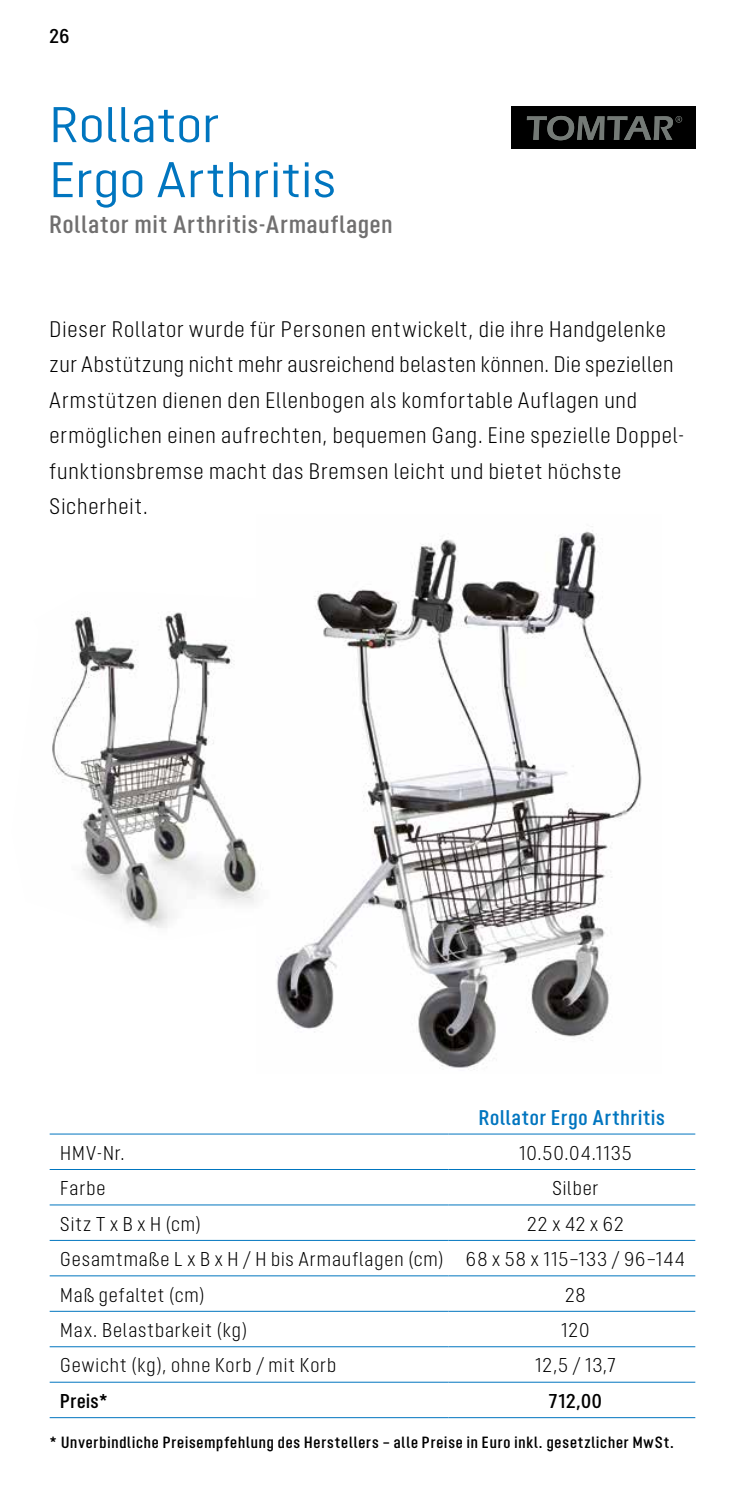
<style>
.page{position:relative;width:745px;height:1489px;background:#fff}
.page>*{position:absolute;margin:0;border:0;box-sizing:border-box;transform-origin:0 0}
.t1{font:50px/55px "Opinion Pro";letter-spacing:.01em;color:#0075bf}
.t2{font:600 25px "Opinion Pro Condensed";letter-spacing:.04em;color:#706f6f}
.t3{font:300 22.5px/35.5px "Opinion Pro Condensed";letter-spacing:.04em;color:#000}
.t4{font:600 21.25px "Opinion Pro Condensed";letter-spacing:.04em;color:#0075bf}
.t5{font:300 20px/35.5px "Opinion Pro Condensed";letter-spacing:.045em;color:#000}
.t6{font:600 20px "Opinion Pro Condensed";letter-spacing:.03em;color:#000}
.t7{font:600 16.25px "Opinion Pro Condensed";letter-spacing:.055em;color:#000}
</style>
<div class="page">
<img style="left:276px;top:526px;width:366px;height:544px">
<img style="left:52px;top:592px;width:264px;height:347px">
<hr style="left:50px;top:1133px;width:398px;height:1px;background:#0075bf">
<hr style="left:448px;top:1133px;width:246px;height:1px;background:#0075bf">
<hr style="left:50px;top:1168px;width:398px;height:1px;background:#0075bf">
<hr style="left:448px;top:1168px;width:246px;height:1px;background:#0075bf">
<hr style="left:50px;top:1204px;width:398px;height:1px;background:#0075bf">
<hr style="left:448px;top:1204px;width:246px;height:1px;background:#0075bf">
<hr style="left:50px;top:1239px;width:398px;height:1px;background:#0075bf">
<hr style="left:448px;top:1239px;width:246px;height:1px;background:#0075bf">
<hr style="left:50px;top:1275px;width:398px;height:1px;background:#0075bf">
<hr style="left:448px;top:1275px;width:246px;height:1px;background:#0075bf">
<hr style="left:50px;top:1310px;width:398px;height:1px;background:#0075bf">
<hr style="left:448px;top:1310px;width:246px;height:1px;background:#0075bf">
<hr style="left:50px;top:1346px;width:398px;height:1px;background:#0075bf">
<hr style="left:448px;top:1346px;width:246px;height:1px;background:#0075bf">
<hr style="left:50px;top:1381px;width:398px;height:1px;background:#0075bf">
<hr style="left:448px;top:1381px;width:246px;height:1px;background:#0075bf">
<hr style="left:50px;top:1416px;width:398px;height:1px;background:#0075bf">
<hr style="left:448px;top:1416px;width:246px;height:1px;background:#0075bf">
<div style="left:510px;top:106px;width:184px;height:43px;background:#000"></div>
<svg style="left:526px;top:116px;width:155px;height:24px"></svg>
<p class="t6" style="left:50px;top:25px;width:21px">26</p>
<h1 class="t1" style="left:50px;top:97px;width:288px">Rollator<br>Ergo Arthritis</h1>
<p class="t2" style="left:50px;top:209px;width:344px">Rollator mit Arthritis-Armauflagen</p>
<p class="t3" style="left:50px;top:311px;width:635px">Dieser Rollator wurde für Personen entwickelt, die ihre Handgelenke zur Abstützung nicht mehr ausreichend belasten können. Die speziellen Armstützen dienen den Ellenbogen als komfortable Auflagen und ermöglichen einen aufrechten, bequemen Gang. Eine spezielle Doppel&shy;funktionsbremse macht das Bremsen leicht und bietet höchste Sicherheit.</p>
<p class="t4" style="left:478px;top:1105px;width:187px">Rollator Ergo Arthritis</p>
<p class="t5" style="left:60px;top:1134px;width:66px">HMV-Nr.</p>
<p class="t5" style="left:519px;top:1134px;width:114px">10.50.04.1135</p>
<p class="t5" style="left:60px;top:1170px;width:47px">Farbe</p>
<p class="t5" style="left:552px;top:1170px;width:48px">Silber</p>
<p class="t5" style="left:60px;top:1205px;width:142px">Sitz T x B x H (cm)</p>
<p class="t5" style="left:60px;top:1205px;width:625px;text-indent:466px">22 x 42 x 62<br>Gesamtmaße L x B x H / H bis Armauflagen (cm) 68 x 58 x 115–133 / 96–144<br>Maß gefaltet (cm)</p>
<p class="t5" style="left:564px;top:1276px;width:22px">28</p>
<p class="t5" style="left:60px;top:1311px;width:188px">Max. Belastbarkeit (kg)</p>
<p class="t5" style="left:560px;top:1311px;width:30px">120</p>
<p class="t5" style="left:60px;top:1347px;width:277px">Gewicht (kg), ohne Korb / mit Korb</p>
<p class="t5" style="left:534px;top:1347px;width:82px">12,5 / 13,7</p>
<p class="t6" style="left:60px;top:1389px;width:49px">Preis*</p>
<p class="t6" style="left:548px;top:1389px;width:54px">712,00</p>
<p class="t7" style="left:50px;top:1432px;width:625px">* Unverbindliche Preisempfehlung des Herstellers – alle Preise in Euro inkl. gesetzlicher MwSt.</p>
</div>
